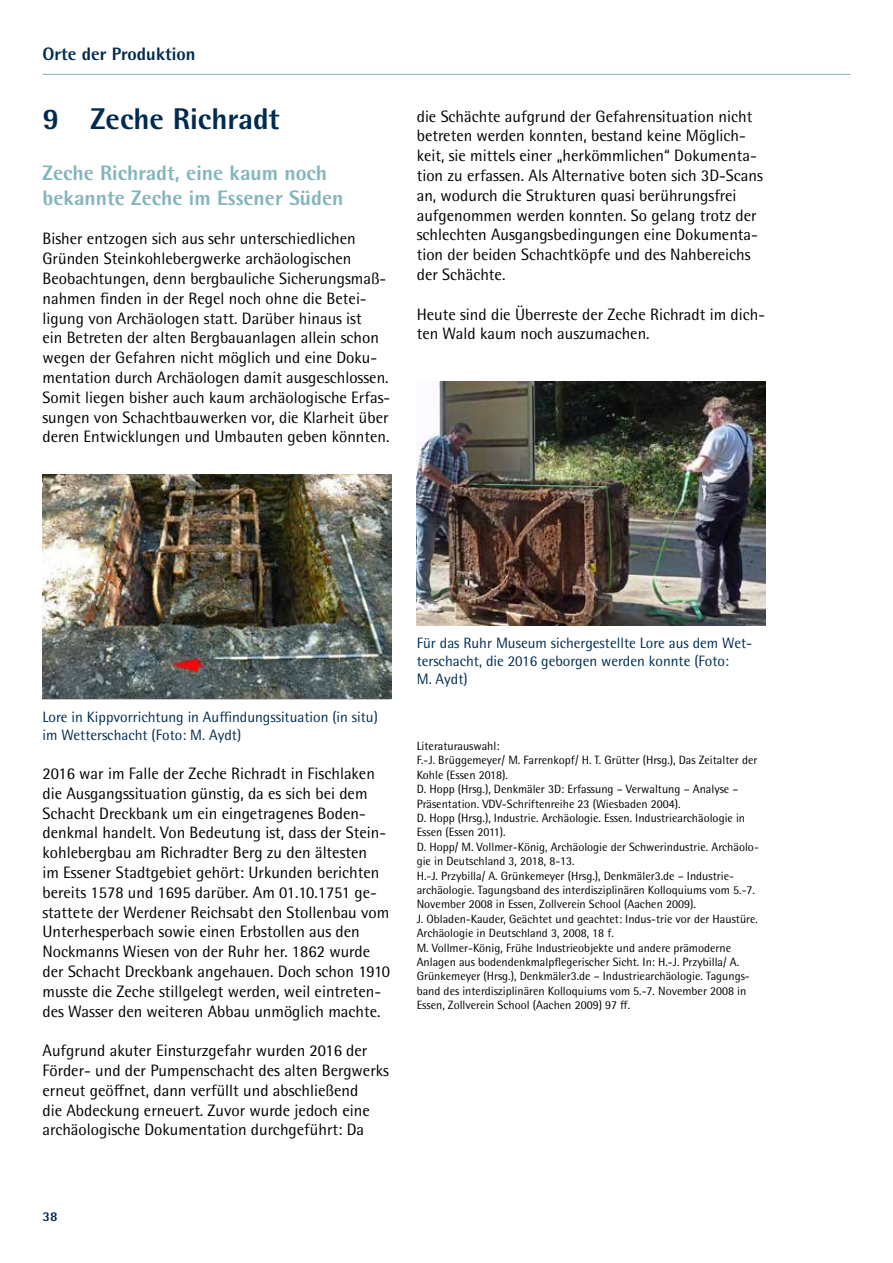
<style>
.page{position:relative;width:893px;height:1263px;background:#fff}
.page>*{position:absolute;margin:0;border:0;box-sizing:border-box;transform-origin:0 0}
.t1{font:800 30px "Rotis Semi Sans";color:#002b50}
.t2{font:800 21px/25.2px "Rotis Semi Sans";color:#84b5bd}
.t3{font:800 18px "Rotis Semi Sans";color:#002b50}
.t4{font:16.5px/19.8px "Rotis Semi Sans";color:#000}
.t5{font:15px/18px "Rotis Semi Sans";color:#002b50}
.t6{font:800 13.5px "Rotis Semi Sans";color:#002b50}
.t7{font:12px/14.4px "Rotis Semi Sans";color:#000}
</style>
<div class="page">
<img style="left:417px;top:382px;width:348px;height:243px">
<img style="left:43px;top:474px;width:348px;height:225px">
<hr style="left:43px;top:74px;width:807px;height:1px;background:#84b5bd">
<p class="t3" style="left:43px;top:43px;width:154px">Orte der Produktion</p>
<h1 class="t1" style="left:43px;top:100px;width:239px">9 Zeche Richradt</h1>
<p class="t2" style="left:43px;top:159px;width:303px">Zeche Richradt, eine kaum noch bekannte Zeche im Essener Süden</p>
<p class="t4" style="left:43px;top:229px;width:349px">Bisher entzogen sich aus sehr unterschiedlichen Gründen Steinkohlebergwerke archäologischen Beobachtungen, denn bergbauliche Sicherungsmaß&shy;nahmen finden in der Regel noch ohne die Betei&shy;ligung von Archäologen statt. Darüber hinaus ist<br>ein Betreten der alten Bergbauanlagen allein schon wegen der Gefahren nicht möglich und eine Doku&shy;mentation durch Archäologen damit ausgeschlossen.<br>Somit liegen bisher auch kaum archäologische Erfas&shy;sungen von Schachtbauwerken vor, die Klarheit über deren Entwicklungen und Umbauten geben könnten.</p>
<p class="t4" style="left:417px;top:106px;width:348px">die Schächte aufgrund der Gefahrensituation nicht betreten werden konnten, bestand keine Möglich&shy;keit, sie mittels einer „herkömmlichen“ Dokumenta&shy;tion zu erfassen. Als Alternative boten sich 3D-Scans an, wodurch die Strukturen quasi berührungsfrei aufgenommen werden konnten. So gelang trotz der schlechten Ausgangsbedingungen eine Dokumenta&shy;tion der beiden Schachtköpfe und des Nahbereichs der Schächte.</p>
<p class="t4" style="left:417px;top:304px;width:350px">Heute sind die Überreste der Zeche Richradt im dich&shy;ten Wald kaum noch auszumachen.</p>
<p class="t5" style="left:43px;top:708px;width:337px">Lore in Kippvorrichtung in Auffindungssituation (in situ) im Wetterschacht (Foto: M. Aydt)</p>
<p class="t4" style="left:43px;top:764px;width:349px">2016 war im Falle der Zeche Richradt in Fischlaken die Ausgangssituation günstig, da es sich bei dem Schacht Dreckbank um ein eingetragenes Boden&shy;denkmal handelt. Von Bedeutung ist, dass der Stein&shy;kohlebergbau am Richradter Berg zu den ältesten<br>im Essener Stadtgebiet gehört: Urkunden berichten bereits 1578 und 1695 darüber. Am 01.10.1751 ge&shy;stattete der Werdener Reichsabt den Stollenbau vom Unterhesperbach sowie einen Erbstollen aus den Nockmanns Wiesen von der Ruhr her. 1862 wurde der Schacht Dreckbank angehauen. Doch schon 1910 musste die Zeche stillgelegt werden, weil eintreten&shy;des Wasser den weiteren Abbau unmöglich machte.</p>
<p class="t4" style="left:43px;top:1041px;width:348px">Aufgrund akuter Einsturzgefahr wurden 2016 der Förder- und der Pumpenschacht des alten Bergwerks erneut geöffnet, dann verfüllt und abschließend<br>die Abdeckung erneuert. Zuvor wurde jedoch eine archäologische Dokumentation durchgeführt: Da</p>
<p class="t5" style="left:417px;top:634px;width:337px">Für das Ruhr Museum sichergestellte Lore aus dem Wet&shy;terschacht, die 2016 geborgen werden konnte (Foto:<br>M. Aydt)</p>
<p class="t7" style="left:417px;top:739px;width:344px">Literaturauswahl:<br>F.-J. Brüggemeyer/ M. Farrenkopf/ H. T. Grütter (Hrsg.), Das Zeitalter der Kohle (Essen 2018).<br>D. Hopp (Hrsg.), Denkmäler 3D: Erfassung – Verwaltung – Analyse – Präsentation. VDV-Schriftenreihe 23 (Wiesbaden 2004).<br>D. Hopp (Hrsg.), Industrie. Archäologie. Essen. Industriearchäologie in Essen (Essen 2011).<br>D. Hopp/ M. Vollmer-König, Archäologie der Schwerindustrie. Archäolo&shy;gie in Deutschland 3, 2018, 8-13.<br>H.-J. Przybilla/ A. Grünkemeyer (Hrsg.), Denkmäler3.de – Industrie&shy;archäologie. Tagungsband des interdisziplinären Kolloquiums vom 5.-7.<br>November 2008 in Essen, Zollverein School (Aachen 2009).<br>J. Obladen-Kauder, Geächtet und geachtet: Indus-trie vor der Haustüre.<br>Archäologie in Deutschland 3, 2008, 18 f.<br>M. Vollmer-König, Frühe Industrieobjekte und andere prämoderne Anlagen aus bodendenkmalpflegerischer Sicht. In: H.-J. Przybilla/ A.<br>Grünkemeyer (Hrsg.), Denkmäler3.de – Industriearchäologie. Tagungs&shy;band des interdisziplinären Kolloquiums vom 5.-7. November 2008 in Essen, Zollverein School (Aachen 2009) 97 ff.</p>
<p class="t6" style="left:43px;top:1207px;width:17px">38</p>
</div>
